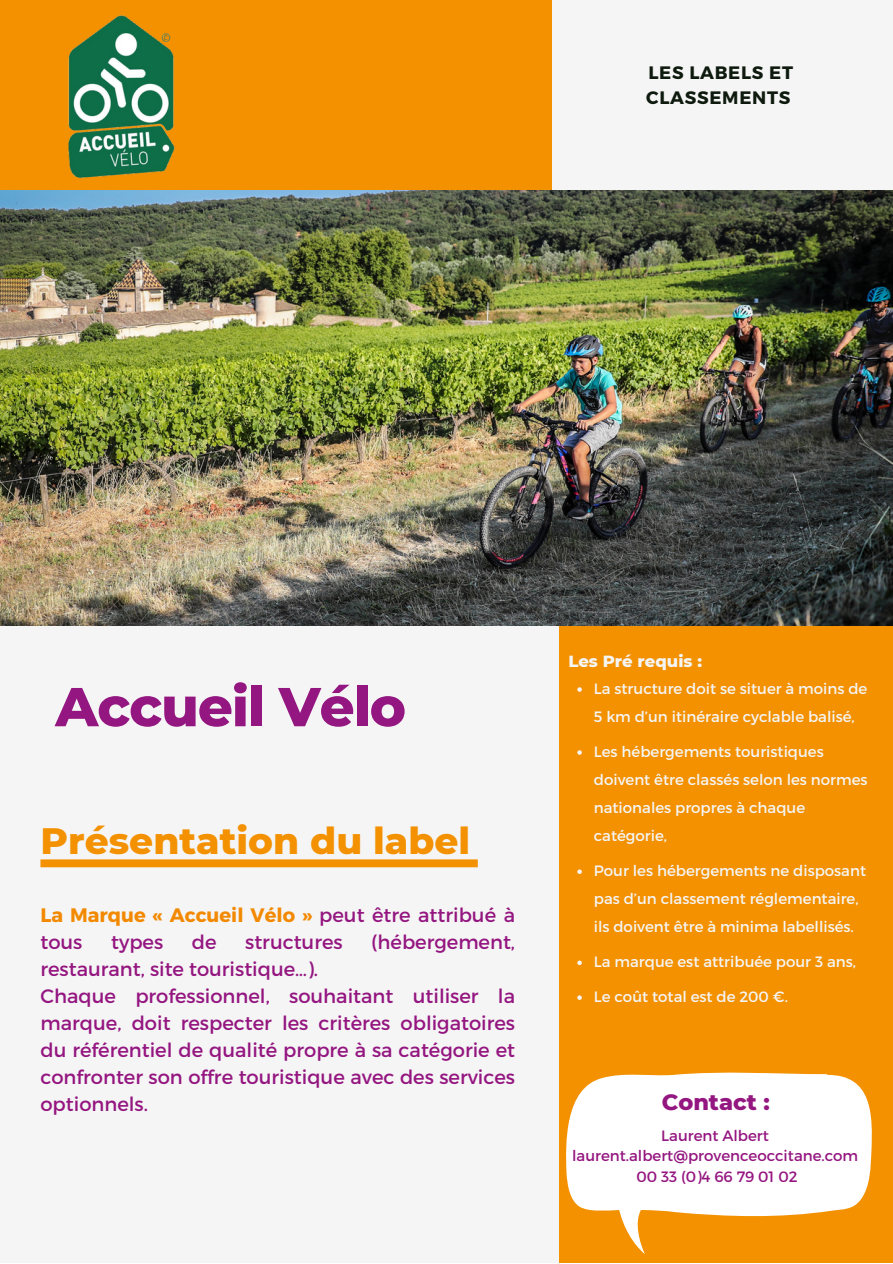
<style>
.page{position:relative;width:893px;height:1264px;background:#fff}
.page>*{position:absolute;margin:0;border:0;box-sizing:border-box;transform-origin:0 0}
.t1{font:800 54.75px "Montserrat";letter-spacing:-.02em;color:#941680}
.t2{font:800 37.5px "Montserrat";color:#f39100}
.t3{font:800 22.5px "Montserrat";color:#941680}
.t4{font:19.5px/27px "Montserrat";color:#941680;text-align:justify}
.t5{font:700 19.5px/27px "Montserrat";color:#f28900}
.t6{font:700 18px/24.8px "Montserrat";letter-spacing:.04em;color:#0e1a0e}
.t7{font:800 16.5px "Montserrat";color:#f5f5f5}
.t8{font:15px/28px "Montserrat";color:#f5f5f5}
.t9{font:15px/20.2px "Montserrat";color:#941680;text-align:center}
.s1{font-weight:400;color:#941680}
</style>
<div class="page">
<div style="left:0;top:0;width:892px;height:1262px;background:#f5f5f5"></div>
<div style="left:559px;top:555px;width:333px;height:707px;background:#f39100"></div>
<div style="left:0;top:0;width:551px;height:190px;background:#f39100"></div>
<img style="left:0;top:190px;width:892px;height:435px">
<div style="left:40px;top:859px;width:437px;height:8px;background:#f39100"></div>
<img style="left:68px;top:15px;width:107px;height:163px">
<svg style="left:566px;top:1072px;width:306px;height:181px;fill:#fff"></svg>
<svg style="left:577px;top:687px;width:4px;height:4px"></svg>
<svg style="left:577px;top:750px;width:4px;height:4px"></svg>
<svg style="left:577px;top:869px;width:4px;height:5px"></svg>
<svg style="left:577px;top:960px;width:4px;height:5px"></svg>
<svg style="left:577px;top:995px;width:4px;height:4px"></svg>
<p class="t6" style="left:646px;top:60px;width:148px">LES LABELS ET<br>CLASSEMENTS</p>
<p class="t1" style="left:55px;top:673px;width:352px">Accueil Vélo</p>
<p class="t2" style="left:40px;top:817px;width:431px">Présentation du label</p>
<p class="t5" style="left:40px;top:900px;width:476px">La Marque « Accueil Vélo » <span class="s1">peut être attribué à tous</span></p>
<p class="t4" style="left:111px;top:927px;width:54px">types</p>
<p class="t4" style="left:192px;top:927px;width:26px">de</p>
<p class="t4" style="left:245px;top:927px;width:99px">structures</p>
<p class="t4" style="left:371px;top:927px;width:145px">(hébergement,</p>
<p class="t4" style="left:40px;top:954px;width:279px">restaurant, site touristique…).</p>
<p class="t4" style="left:40px;top:981px;width:476px">Chaque professionnel, souhaitant utiliser la marque, doit respecter les critères obligatoires du référentiel de qualité propre à sa catégorie et confronter son offre touristique avec des services optionnels.</p>
<p class="t7" style="left:568px;top:651px;width:135px">Les Pré requis :</p>
<p class="t8" style="left:593px;top:674px;width:275px">La structure doit se situer à moins de<br>5 km d’un itinéraire cyclable balisé,</p>
<p class="t8" style="left:593px;top:737px;width:275px">Les hébergements touristiques doivent être classés selon les normes nationales propres à chaque catégorie,</p>
<p class="t8" style="left:593px;top:856px;width:274px">Pour les hébergements ne disposant pas d’un classement réglementaire, ils doivent être à minima labellisés.</p>
<p class="t8" style="left:593px;top:947px;width:264px">La marque est attribuée pour 3 ans,</p>
<p class="t8" style="left:593px;top:982px;width:196px">Le coût total est de 200 €.</p>
<p class="t3" style="left:661px;top:1088px;width:109px">Contact :</p>
<p class="t9" style="left:572px;top:1124px;width:287px">Laurent Albert laurent.albert@provenceoccitane.com</p>
<p class="t9" style="left:636px;top:1165px;width:162px">00 33 (0)4 66 79 01 02</p>
</div>
